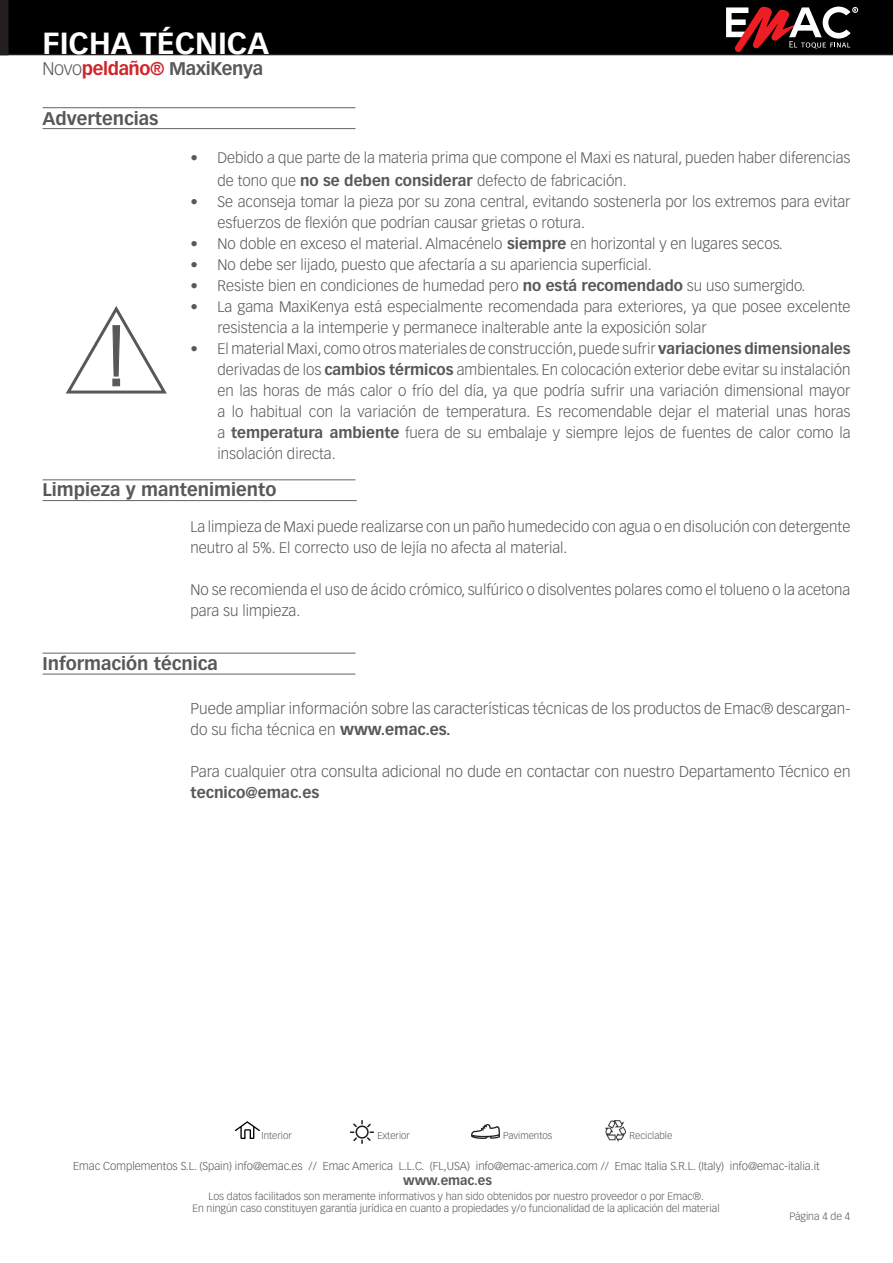
<style>
.page{position:relative;width:893px;height:1263px;background:#fff}
.page>*{position:absolute;margin:0;border:0;box-sizing:border-box;transform-origin:0 0}
.t1{font:700 30px "Vectora LT Std";color:#fff}
.t2{font:700 18px "Vectora LT Std";color:#57585a}
.t3{font:700 18px "Vectora LT Std";letter-spacing:-.02em;color:#57585a}
.t4{font:300 15.3px/21px "Vectora LT Std";color:#57585a}
.t5{font:700 15.3px "Vectora LT Std";color:#57585a}
.t6{font:300 15px/21px "Vectora LT Std";color:#57585a}
.t7{font:700 12.75px "Vectora LT Std";color:#57585a}
.t8{font:300 11.25px "Vectora LT Std";color:#57585a}
.t9{font:300 10.5px/12.6px "Vectora LT Std";color:#57585a;text-align:center}
.t10{font:300 9.75px "Vectora LT Std";color:#57585a}
.s1{font-weight:300}
.s2{color:#d1232a}
.s3{font-weight:700}
</style>
<div class="page">
<div style="left:9px;top:0;width:884px;height:55px;background:#000001"></div>
<svg style="left:726px;top:6px;width:132px;height:46px"></svg>
<hr style="left:43px;top:653px;width:312px;height:1px;background:#636366">
<hr style="left:43px;top:674px;width:312px;height:1px;background:#636366">
<svg style="left:0;top:0;width:9px;height:55px"></svg>
<hr style="left:43px;top:479px;width:312px;height:1px;background:#636366">
<hr style="left:43px;top:500px;width:314px;height:1px;background:#636366">
<hr style="left:43px;top:107px;width:312px;height:1px;background:#636366">
<hr style="left:43px;top:128px;width:312px;height:1px;background:#636366">
<svg style="left:65px;top:306px;width:102px;height:88px"></svg>
<svg style="left:235px;top:1121px;width:25px;height:18px"></svg>
<img style="left:606px;top:1120px;width:19px;height:21px">
<img style="left:471px;top:1124px;width:29px;height:15px">
<img style="left:350px;top:1120px;width:23px;height:24px">
<h1 class="t1" style="left:43px;top:25px;width:228px">FICHA TÉCNICA</h1>
<p class="t3" style="left:43px;top:58px;width:222px"><span class="s1">Novo</span><span class="s2">peldaño®</span> MaxiKenya</p>
<p class="t2" style="left:43px;top:107px;width:117px">Advertencias</p>
<p class="t6" style="left:217px;top:147px;width:634px;line-height:22.5px;text-indent:-27px">• Debido a que parte de la materia prima que compone el Maxi es natural, pueden haber diferencias de tono que <span class="s3">no se deben considerar</span> defecto de fabricación.</p>
<p class="t6" style="left:217px;top:191px;width:634px;text-indent:-27px">• Se aconseja tomar la pieza por su zona central, evitando sostenerla por los extremos para evitar esfuerzos de flexión que podrían causar grietas o rotura.</p>
<p class="t6" style="left:190px;top:233px;width:594px">• No doble en exceso el material. Almacénelo <span class="s3">siempre</span> en horizontal y en lugares secos.</p>
<p class="t6" style="left:190px;top:254px;width:463px">• No debe ser lijado, puesto que afectaría a su apariencia superficial.</p>
<p class="t6" style="left:190px;top:275px;width:616px">• Resiste bien en condiciones de humedad pero <span class="s3">no está recomendado</span> su uso sumergido.</p>
<p class="t6" style="left:217px;top:296px;width:634px;text-indent:-27px">• La gama MaxiKenya está especialmente recomendada para exteriores, ya que posee excelente resistencia a la intemperie y permanece inalterable ante la exposición solar</p>
<p class="t6" style="left:217px;top:338px;width:634px;text-align:justify;text-indent:-27px">• El material Maxi, como otros materiales de construcción, puede sufrir <span class="s3">variaciones dimensionales </span>derivadas de los <span class="s3">cambios térmicos</span> ambientales. En colocación exterior debe evitar su instalación en las horas de más calor o frío del día, ya que podría sufrir una variación dimensional mayor a lo habitual con la variación de temperatura. Es recomendable dejar el material unas horas a <span class="s3">temperatura ambiente</span> fuera de su embalaje y siempre lejos de fuentes de calor como la insolación directa.</p>
<p class="t2" style="left:43px;top:478px;width:235px">Limpieza y mantenimiento</p>
<p class="t6" style="left:190px;top:516px;width:661px">La limpieza de Maxi puede realizarse con un paño humedecido con agua o en disolución con detergente neutro al 5%. El correcto uso de lejía no afecta al material.</p>
<p class="t6" style="left:190px;top:579px;width:661px">No se recomienda el uso de ácido crómico, sulfúrico o disolventes polares como el tolueno o la acetona para su limpieza.</p>
<p class="t2" style="left:43px;top:653px;width:177px">Información técnica</p>
<p class="t4" style="left:190px;top:698px;width:661px">Puede ampliar información sobre las características técnicas de los productos de Emac® descargan&shy;do su ficha técnica en <span class="s3">www.emac.es.</span></p>
<p class="t4" style="left:190px;top:761px;width:661px">Para cualquier otra consulta adicional no dude en contactar con nuestro Departamento Técnico en</p>
<p class="t5" style="left:190px;top:783px;width:130px">tecnico@emac.es</p>
<p class="t10" style="left:261px;top:1130px;width:32px">Interior</p>
<p class="t10" style="left:377px;top:1130px;width:34px">Exterior</p>
<p class="t10" style="left:503px;top:1130px;width:51px">Pavimentos</p>
<p class="t10" style="left:629px;top:1130px;width:44px">Reciclable</p>
<p class="t8" style="left:73px;top:1159px;width:748px">Emac Complementos S.L. (Spain) info@emac.es // Emac America L.L.C. (FL,USA) info@emac-america.com // Emac Italia S.R.L. (Italy) info@emac-italia.it</p>
<p class="t7" style="left:403px;top:1173px;width:90px">www.emac.es</p>
<p class="t9" style="left:192px;top:1190px;width:529px">Los datos facilitados son meramente informativos y han sido obtenidos por nuestro proveedor o por Emac®.<br>En ningún caso constituyen garantía jurídica en cuanto a propiedades y/o funcionalidad de la aplicación del material</p>
<p class="t9" style="left:789px;top:1210px;width:62px">Página 4 de 4</p>
</div>
